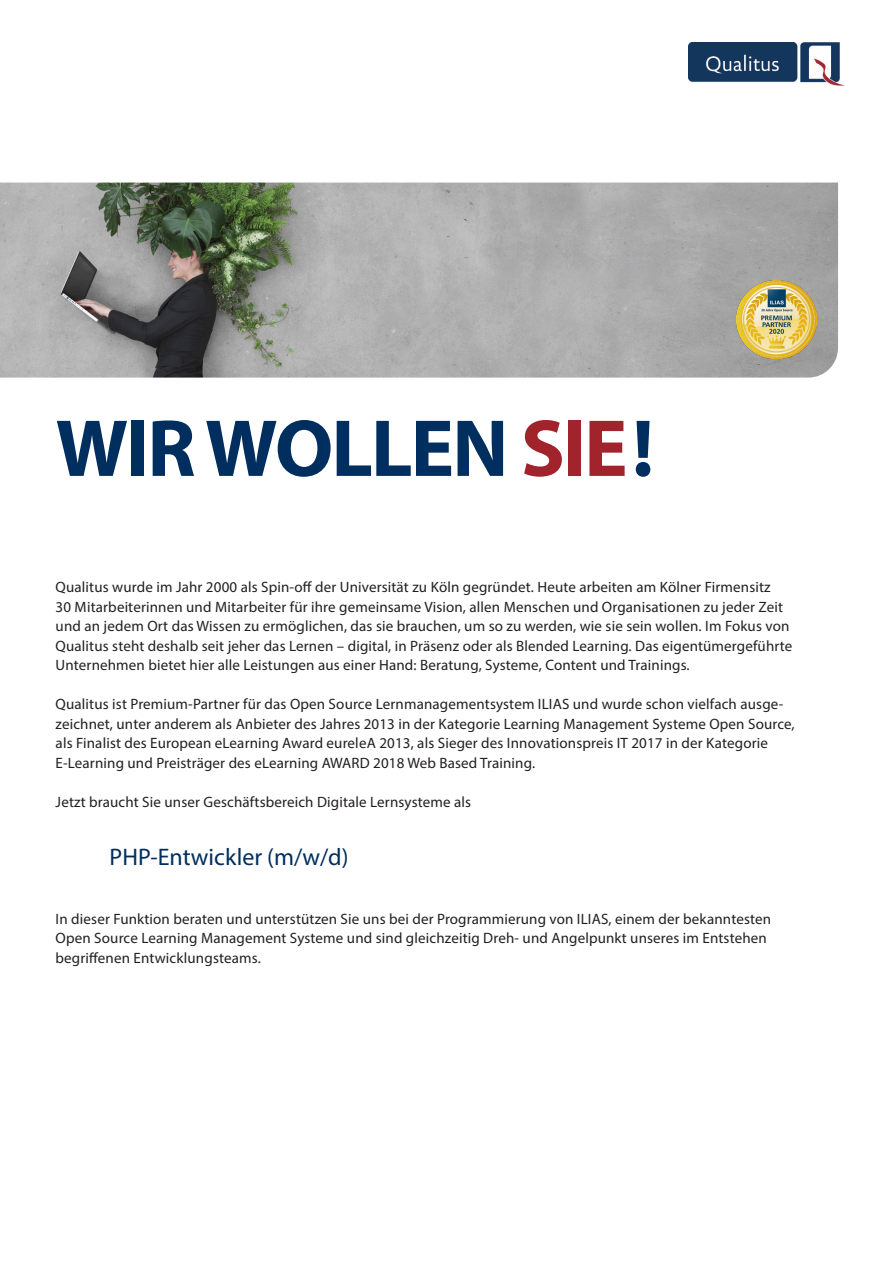
<style>
.page{position:relative;width:893px;height:1263px;background:#fff}
.page>*{position:absolute;margin:0;border:0;box-sizing:border-box;transform-origin:0 0}
.t1{font:700 81.6px "Myriad Pro";letter-spacing:-.025em;color:#002e5e}
.t2{font:24px "Myriad Pro";color:#002e5e}
.t3{font:15px/19.5px "Myriad Pro";letter-spacing:.01em;color:#231f20}
.s1{color:#a1232b}
</style>
<div class="page">
<img style="left:0;top:183px;width:838px;height:195px">
<img style="left:689px;top:42px;width:154px;height:43px">
<img style="left:737px;top:280px;width:80px;height:78px">
<p class="t1" style="left:56px;top:395px;width:600px">WIR WOLLEN <span class="s1">SIE</span>!</p>
<p class="t3" style="left:56px;top:577px;width:716px">Qualitus wurde im Jahr 2000 als Spin-off der Universität zu Köln gegründet. Heute arbeiten am Kölner Firmensitz</p>
<p class="t3" style="left:56px;top:597px;width:738px">30 Mitarbeiterinnen und Mitarbeiter für ihre gemeinsame Vision, allen Menschen und Organisationen zu jeder Zeit und an jedem Ort das Wissen zu ermöglichen, das sie brauchen, um so zu werden, wie sie sein wollen. Im Fokus von Qualitus steht deshalb seit jeher das Lernen – digital, in Präsenz oder als Blended Learning. Das eigentümergeführte Unternehmen bietet hier alle Leistungen aus einer Hand: Beratung, Systeme, Content und Trainings.</p>
<p class="t3" style="left:56px;top:694px;width:741px">Qualitus ist Premium-Partner für das Open Source Lernmanagementsystem ILIAS und wurde schon vielfach ausge&shy;zeichnet, unter anderem als Anbieter des Jahres 2013 in der Kategorie Learning Management Systeme Open Source, als Finalist des European eLearning Award eureleA 2013, als Sieger des Innovationspreis IT 2017 in der Kategorie E-Learning und Preisträger des eLearning AWARD 2018 Web Based Training.</p>
<p class="t3" style="left:56px;top:792px;width:417px">Jetzt braucht Sie unser Geschäftsbereich Digitale Lernsysteme als</p>
<p class="t2" style="left:110px;top:842px;width:240px">PHP-Entwickler (m/w/d)</p>
<p class="t3" style="left:56px;top:909px;width:717px">In dieser Funktion beraten und unterstützen Sie uns bei der Programmierung von ILIAS, einem der bekanntesten<br>Open Source Learning Management Systeme und sind gleichzeitig Dreh- und Angelpunkt unseres im Entstehen begriffenen Entwicklungsteams.</p>
</div>
